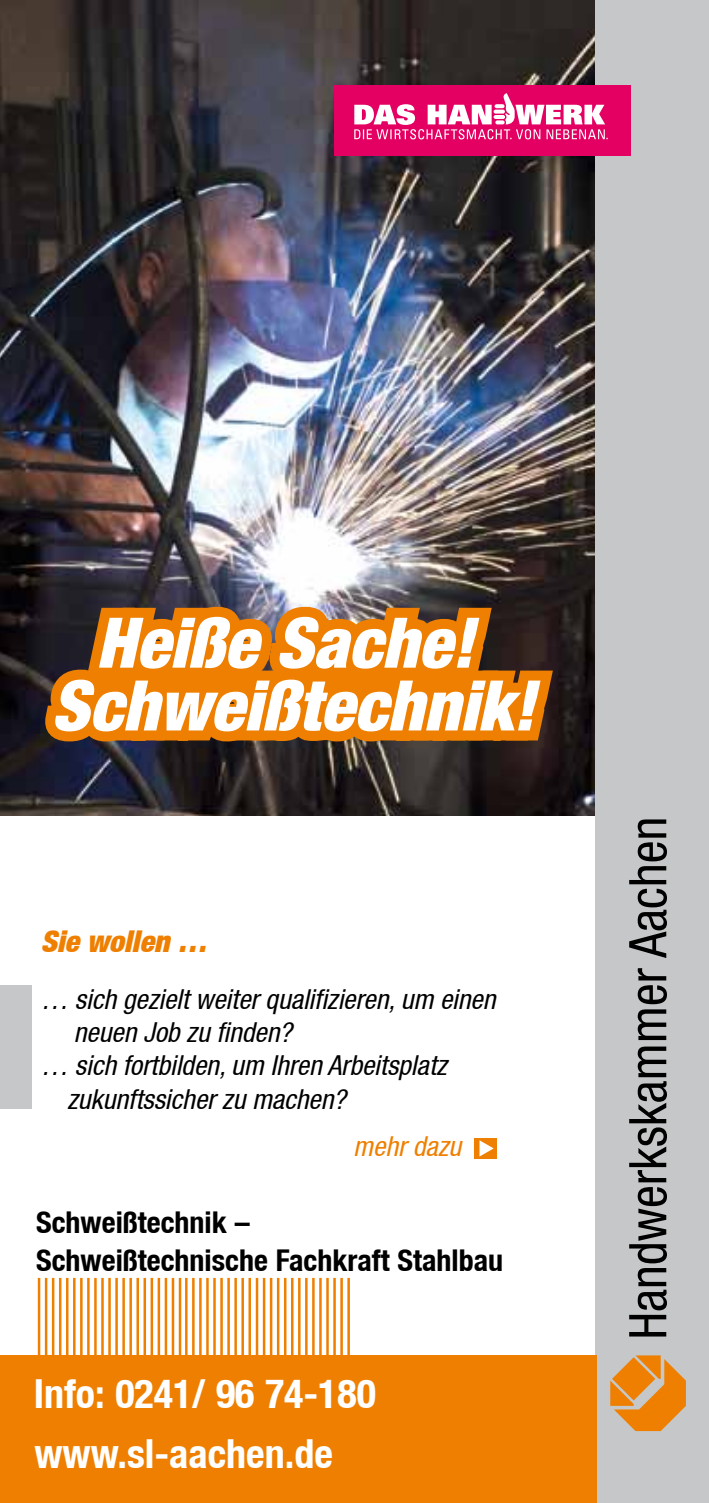
<style>
.page{position:relative;width:709px;height:1503px;background:#fff}
.page>*{position:absolute;margin:0;border:0;box-sizing:border-box;transform-origin:0 0}
.t1{font:italic 900 condensed 69.75px "Helvetica Neue";color:#fff}
.t2{font:700 condensed 40px/59.5px "Helvetica Neue";color:#fff}
.t3{font:700 condensed 30px/37.5px "Helvetica Neue";color:#000}
.t4{font:italic 900 condensed 30px "Helvetica Neue";color:#ee7f00}
.t5{font:italic condensed 27.5px "Helvetica Neue";color:#000}
.t6{font:italic condensed 27.5px "Helvetica Neue";color:#ee7f00}
</style>
<div class="page">
<img style="left:0;top:0;width:596px;height:815px">
<div style="left:596px;top:0;width:113px;height:1502px;background:#c6c7c8"></div>
<svg style="left:610px;top:1355px;width:76px;height:75px"></svg>
<svg style="left:629px;top:1046px;width:38px;height:290px"></svg>
<svg style="left:637px;top:968px;width:30px;height:72px"></svg>
<svg style="left:629px;top:819px;width:38px;height:139px"></svg>
<img style="left:35px;top:453px;width:530px;height:305px">
<div style="left:98px;top:675px;width:33px;height:10px;background:#ee7f00"></div>
<div style="left:156px;top:671px;width:94px;height:20px;background:#ee7f00"></div>
<div style="left:331px;top:674px;width:65px;height:14px;background:#ee7f00"></div>
<div style="left:422px;top:673px;width:47px;height:14px;background:#ee7f00"></div>
<hr style="left:179px;top:1277px;width:2px;height:78px;background:#ee7f00">
<hr style="left:172px;top:1277px;width:2px;height:78px;background:#ee7f00">
<hr style="left:165px;top:1277px;width:2px;height:78px;background:#ee7f00">
<hr style="left:158px;top:1277px;width:2px;height:78px;background:#ee7f00">
<hr style="left:151px;top:1277px;width:2px;height:78px;background:#ee7f00">
<hr style="left:143px;top:1277px;width:3px;height:78px;background:#ee7f00">
<hr style="left:136px;top:1277px;width:3px;height:78px;background:#ee7f00">
<hr style="left:129px;top:1277px;width:3px;height:78px;background:#ee7f00">
<hr style="left:122px;top:1277px;width:3px;height:78px;background:#ee7f00">
<hr style="left:115px;top:1277px;width:3px;height:78px;background:#ee7f00">
<hr style="left:108px;top:1277px;width:3px;height:78px;background:#ee7f00">
<hr style="left:101px;top:1277px;width:3px;height:78px;background:#ee7f00">
<hr style="left:94px;top:1277px;width:3px;height:78px;background:#ee7f00">
<hr style="left:87px;top:1277px;width:3px;height:78px;background:#ee7f00">
<hr style="left:80px;top:1277px;width:3px;height:78px;background:#ee7f00">
<hr style="left:73px;top:1277px;width:3px;height:78px;background:#ee7f00">
<hr style="left:66px;top:1277px;width:2px;height:78px;background:#ee7f00">
<hr style="left:59px;top:1277px;width:2px;height:78px;background:#ee7f00">
<hr style="left:52px;top:1277px;width:2px;height:78px;background:#ee7f00">
<hr style="left:45px;top:1277px;width:2px;height:78px;background:#ee7f00">
<hr style="left:38px;top:1277px;width:2px;height:78px;background:#ee7f00">
<hr style="left:248px;top:1277px;width:3px;height:78px;background:#ee7f00">
<hr style="left:241px;top:1277px;width:3px;height:78px;background:#ee7f00">
<hr style="left:234px;top:1277px;width:3px;height:78px;background:#ee7f00">
<hr style="left:227px;top:1277px;width:3px;height:78px;background:#ee7f00">
<hr style="left:220px;top:1277px;width:3px;height:78px;background:#ee7f00">
<hr style="left:213px;top:1277px;width:3px;height:78px;background:#ee7f00">
<hr style="left:206px;top:1277px;width:3px;height:78px;background:#ee7f00">
<hr style="left:199px;top:1277px;width:3px;height:78px;background:#ee7f00">
<hr style="left:192px;top:1277px;width:3px;height:78px;background:#ee7f00">
<hr style="left:185px;top:1277px;width:2px;height:78px;background:#ee7f00">
<hr style="left:347px;top:1277px;width:3px;height:78px;background:#ee7f00">
<hr style="left:340px;top:1277px;width:3px;height:78px;background:#ee7f00">
<hr style="left:333px;top:1277px;width:3px;height:78px;background:#ee7f00">
<hr style="left:326px;top:1277px;width:3px;height:78px;background:#ee7f00">
<hr style="left:319px;top:1277px;width:3px;height:78px;background:#ee7f00">
<hr style="left:312px;top:1277px;width:3px;height:78px;background:#ee7f00">
<hr style="left:305px;top:1277px;width:2px;height:78px;background:#ee7f00">
<hr style="left:298px;top:1277px;width:2px;height:78px;background:#ee7f00">
<hr style="left:291px;top:1277px;width:2px;height:78px;background:#ee7f00">
<hr style="left:284px;top:1277px;width:2px;height:78px;background:#ee7f00">
<hr style="left:277px;top:1277px;width:2px;height:78px;background:#ee7f00">
<hr style="left:270px;top:1277px;width:2px;height:78px;background:#ee7f00">
<hr style="left:263px;top:1277px;width:2px;height:78px;background:#ee7f00">
<hr style="left:256px;top:1277px;width:2px;height:78px;background:#ee7f00">
<div style="left:0;top:1355px;width:596px;height:147px;background:#ee7f00"></div>
<div style="left:0;top:985px;width:31px;height:123px;background:#c6c7c8"></div>
<div style="left:474px;top:1137px;width:22px;height:21px;background:#ee7f00"></div>
<svg style="left:479px;top:1140px;width:14px;height:16px"></svg>
<div style="left:334px;top:85px;width:297px;height:71px;background:#e30062"></div>
<svg style="left:354px;top:93px;width:253px;height:46px"></svg>
<h1 class="t1" style="left:96px;top:600px;width:379px">Heiße Sache!</h1>
<h1 class="t1" style="left:51px;top:662px;width:485px">Schweißtechnik!</h1>
<p class="t4" style="left:41px;top:923px;width:168px">Sie wollen …</p>
<p class="t5" style="left:41px;top:983px;width:456px">… sich gezielt weiter qualifizieren, um einen</p>
<p class="t5" style="left:74px;top:1016px;width:219px">neuen Job zu finden?</p>
<p class="t5" style="left:41px;top:1049px;width:407px">… sich fortbilden, um Ihren Arbeitsplatz</p>
<p class="t5" style="left:67px;top:1082px;width:280px">zukunftssicher zu machen?</p>
<p class="t6" style="left:353px;top:1130px;width:109px">mehr dazu</p>
<p class="t3" style="left:36px;top:1203px;width:468px">Schweißtechnik –<br>Schweißtechnische Fachkraft Stahlbau</p>
<h2 class="t2" style="left:34px;top:1363px;width:343px">Info: 0241/ 96 74-180 www.sl-aachen.de</h2>
</div>
